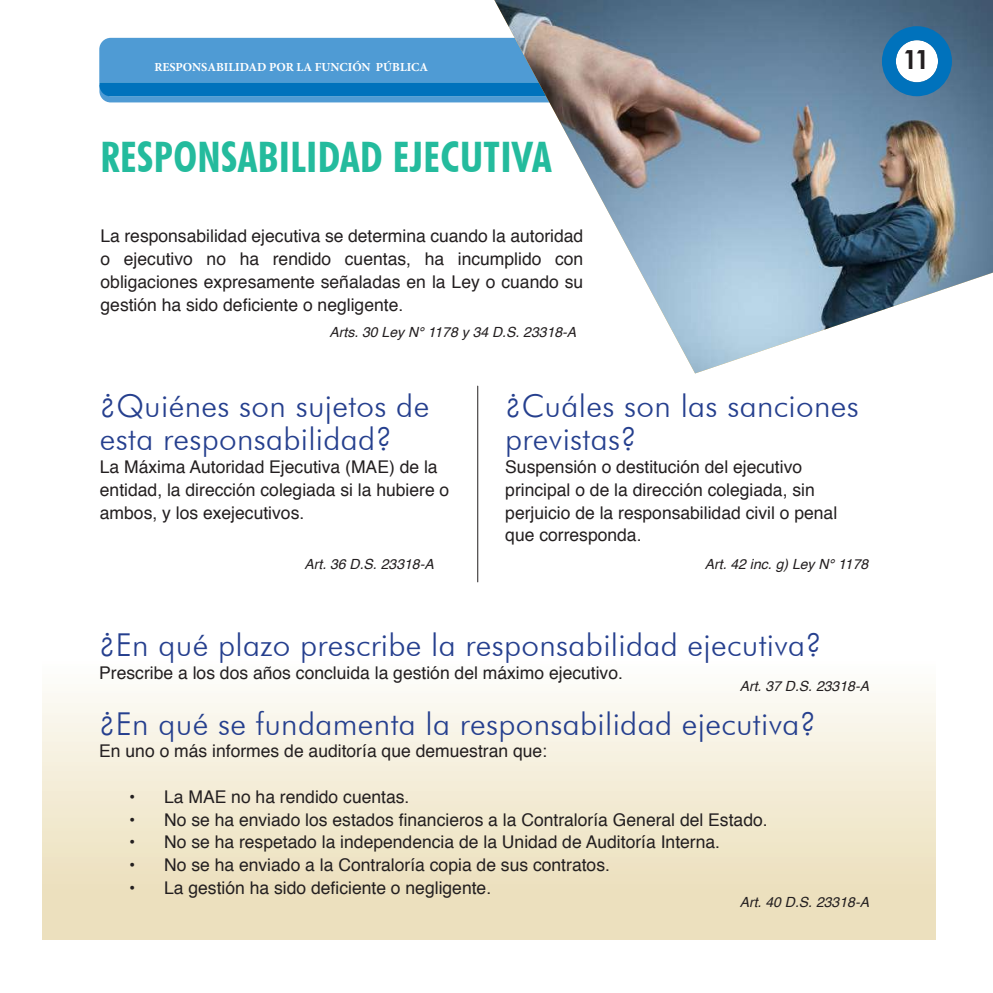
<style>
.page{position:relative;width:993px;height:993px;background:#fff}
.page>*{position:absolute;margin:0;border:0;box-sizing:border-box;transform-origin:0 0}
.t1{font:700 condensed 42px "Futura BT";letter-spacing:.01em;color:#24bb9d}
.t2{font:300 31.5px/33.2px "Futura BT";letter-spacing:.01em;color:#253f8e}
.t3{font:700 26.25px "Century Gothic";color:#231f20}
.t4{font:17.5px/22.8px "Helvetica";color:#231f20}
.t5{font:italic 14px "Helvetica";color:#231f20}
.t6{font:700 12.25px "Minion Pro";color:#fff}
</style>
<div class="page">
<svg style="left:100px;top:96px;width:394px;height:6px;background:#519cd4"></svg>
<div style="left:42px;top:657px;width:893px;height:281px;background:linear-gradient(to bottom,#fefdfb,#e9dbb4)"></div>
<hr style="left:477px;top:386px;width:1px;height:195px;background:#231f20">
<img style="left:494px;top:0;width:498px;height:373px">
<svg style="left:99px;top:26px;width:852px;height:70px;background:#6998bb"></svg>
<p class="t6" style="left:154px;top:58px;width:275px">RESPONSABILIDAD POR LA FUNCIÓN PÚBLICA</p>
<h1 class="t1" style="left:100px;top:132px;width:452px">RESPONSABILIDAD EJECUTIVA</h1>
<p class="t4" style="left:100px;top:225px;width:484px;text-align:justify">La responsabilidad ejecutiva se determina cuando la autoridad o ejecutivo no ha rendido cuentas, ha incumplido con obligaciones expresamente señaladas en la Ley o cuando su gestión ha sido deficiente o negligente.</p>
<p class="t5" style="left:329px;top:321px;width:248px">Arts. 30 Ley N° 1178 y 34 D.S. 23318-A</p>
<h2 class="t2" style="left:100px;top:389px;width:331px">¿Quiénes son sujetos de esta responsabilidad?</h2>
<p class="t4" style="left:100px;top:456px;width:351px">La Máxima Autoridad Ejecutiva (MAE) de la entidad, la dirección colegiada si la hubiere o ambos, y los exejecutivos.</p>
<p class="t5" style="left:304px;top:552px;width:131px">Art. 36 D.S. 23318-A</p>
<h2 class="t2" style="left:505px;top:389px;width:355px">¿Cuáles son las sanciones previstas?</h2>
<p class="t4" style="left:505px;top:456px;width:333px">Suspensión o destitución del ejecutivo principal o de la dirección colegiada, sin perjuicio de la responsabilidad civil o penal que corresponda.</p>
<p class="t5" style="left:704px;top:552px;width:165px">Art. 42 inc. g) Ley N° 1178</p>
<h2 class="t2" style="left:99px;top:627px;width:723px">¿En qué plazo prescribe la responsabilidad ejecutiva?</h2>
<p class="t4" style="left:99px;top:661px;width:525px">Prescribe a los dos años concluida la gestión del máximo ejecutivo.</p>
<h2 class="t2" style="left:99px;top:706px;width:718px">¿En qué se fundamenta la responsabilidad ejecutiva?</h2>
<p class="t4" style="left:99px;top:740px;width:449px">En uno o más informes de auditoría que demuestran que:</p>
<p class="t4" style="left:129px;top:785px;width:282px">• La MAE no ha rendido cuentas.</p>
<p class="t4" style="left:129px;top:808px;width:640px">• No se ha enviado los estados financieros a la Contraloría General del Estado.</p>
<p class="t4" style="left:129px;top:831px;width:592px">• No se ha respetado la independencia de la Unidad de Auditoría Interna.</p>
<p class="t4" style="left:129px;top:853px;width:482px">• No se ha enviado a la Contraloría copia de sus contratos.</p>
<p class="t4" style="left:129px;top:876px;width:363px">• La gestión ha sido deficiente o negligente.</p>
<p class="t5" style="left:739px;top:674px;width:131px">Art. 37 D.S. 23318-A</p>
<p class="t5" style="left:739px;top:890px;width:131px">Art. 40 D.S. 23318-A</p>
<h3 class="t3" style="left:902px;top:43px;width:28px">11</h3>
</div>
